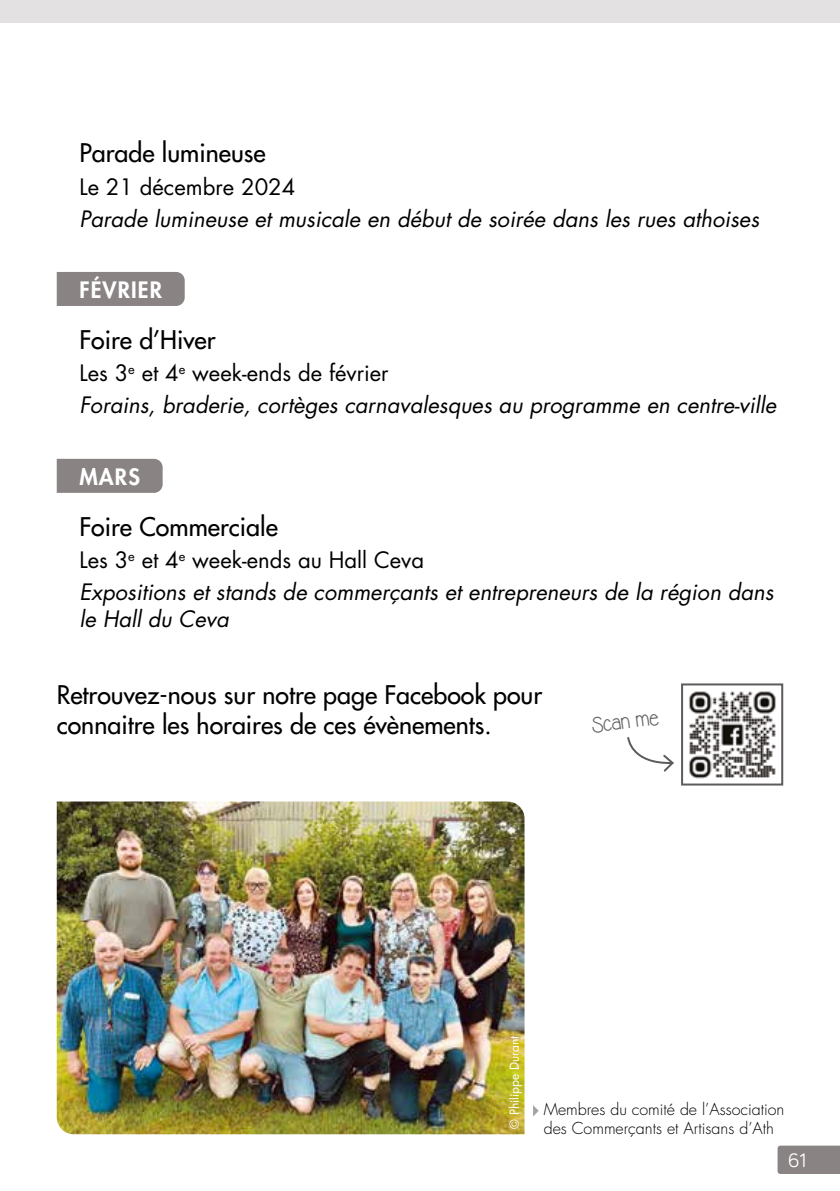
<style>
.page{position:relative;width:840px;height:1191px;background:#fff}
.page>*{position:absolute;margin:0;border:0;box-sizing:border-box;transform-origin:0 0}
.t1{font:500 25px/30px "Futura Std";color:#000}
.t2{font:italic 22px/32px "Futura Std";color:#000}
.t3{font:800 22px "Futura Std";letter-spacing:.05em;color:#fff}
.t4{font:22px "Futura Std";color:#000}
.t5{font:22px "Alexis Marie";color:#5e5b5b}
.t6{font:20px "Bariol";color:#fff}
.t7{font:300 16px/19.2px "Futura Std";color:#000}
.t8{font:12px "Futura Std";color:#fff}
.s1{font-style:normal}
</style>
<div class="page">
<div style="left:777px;top:1145px;width:62px;height:29px;background:#898383"></div>
<img style="left:683px;top:686px;width:93px;height:96px">
<div style="left:680px;top:683px;width:102px;height:102px;border:2px solid #5e5b5b"></div>
<svg style="left:627px;top:737px;width:47px;height:35px"></svg>
<div style="left:0;top:0;width:839px;height:23px;background:#e3e1e2"></div>
<div style="left:57px;top:272px;width:128px;height:34px;background:#898383"></div>
<div style="left:57px;top:459px;width:105px;height:34px;background:#898383"></div>
<img style="left:57px;top:801px;width:467px;height:333px">
<svg style="left:533px;top:1105px;width:5px;height:11px"></svg>
<p class="t1" style="left:79px;top:138px;width:188px">Parade lumineuse</p>
<p class="t4" style="left:79px;top:172px;width:217px">Le 21 décembre 2024</p>
<p class="t2" style="left:79px;top:203px;width:680px">Parade lumineuse et musicale en début de soirée dans les rues athoises</p>
<p class="t3" style="left:79px;top:276px;width:84px">FÉVRIER</p>
<p class="t3" style="left:79px;top:276px;width:91px">JANVIER</p>
<p class="t1" style="left:79px;top:325px;width:138px">Foire d’Hiver</p>
<p class="t2" style="left:79px;top:357px;width:698px"><span class="s1">Les 3</span><sup>e</sup> <span class="s1">et 4</span><sup>e</sup> <span class="s1">week-ends de février<br></span>Forains, braderie, cortèges carnavalesques au programme en centre-ville</p>
<p class="t3" style="left:79px;top:463px;width:62px">MARS</p>
<p class="t1" style="left:79px;top:512px;width:200px">Foire Commerciale</p>
<p class="t2" style="left:79px;top:544px;width:695px"><span class="s1">Les 3</span><sup>e</sup> <span class="s1">et 4</span><sup>e</sup> <span class="s1">week-ends au Hall Ceva<br></span>Expositions et stands de commerçants et entrepreneurs de la région dans</p>
<p class="t2" style="left:79px;top:603px;width:151px">le Hall du Ceva</p>
<p class="t1" style="left:57px;top:680px;width:486px">Retrouvez-nous sur notre page Facebook pour connaitre les horaires de ces évènements.</p>
<p class="t5" style="left:590px;top:714px;width:69px;rotate:-7deg">Scan me</p>
<p class="t8" style="left:506px;top:1128px;width:94px;rotate:-90deg">© Philippe Durant</p>
<p class="t7" style="left:543px;top:1100px;width:242px">Membres du comité de l’Association des Commerçants et Artisans d’Ath</p>
<p class="t6" style="left:787px;top:1146px;width:20px">61</p>
</div>
